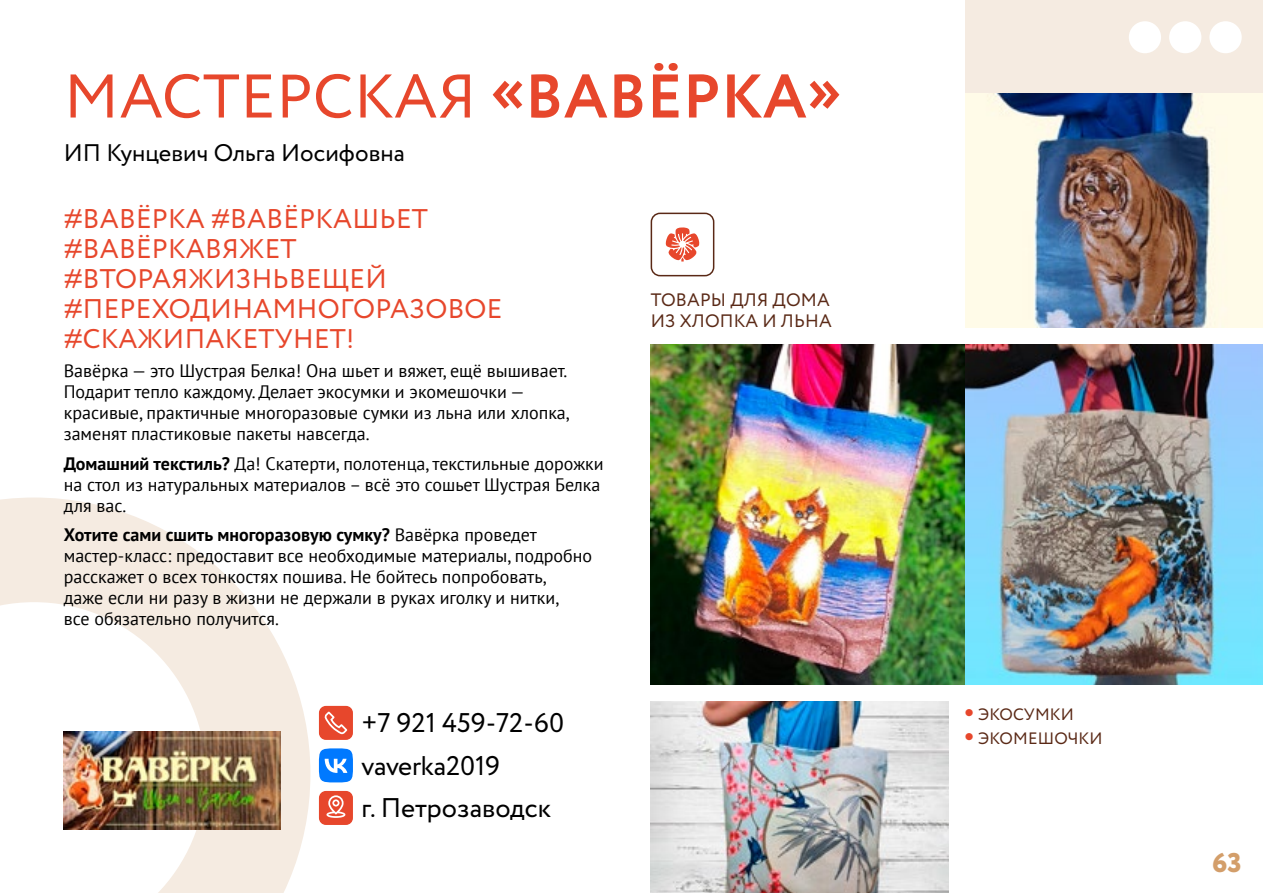
<style>
.page{position:relative;width:1263px;height:893px;background:#fff}
.page>*{position:absolute;margin:0;border:0;box-sizing:border-box;transform-origin:0 0}
.t1{font:61.5px "Circe";letter-spacing:.01em;color:#e7472c}
.t2{font:27px/30px "Circe";letter-spacing:.01em;color:#e7472c}
.t3{font:27px/42.5px "Circe";color:#000}
.t4{font:800 27px "Circe";color:#d39e6a}
.t5{font:24px "Circe";color:#000}
.t6{font:18px/21px "PT Sans";color:#000}
.t7{font:18px/21px "Circe";letter-spacing:.01em;color:#5a2916}
.t8{font:16.5px "Circe";letter-spacing:.01em;color:#5a2916}
.s1{font-weight:700}
.s2{font-weight:800;font-size:24px;color:#e7472c}
</style>
<div class="page">
<div style="left:965px;top:0;width:298px;height:327px;background:#f5ebe1"></div>
<div style="left:1129px;top:21px;width:32px;height:32px;background:#fff;border-radius:50%"></div>
<div style="left:1169px;top:21px;width:32px;height:32px;background:#fff;border-radius:50%"></div>
<div style="left:1209px;top:21px;width:33px;height:32px;background:#fff;border-radius:50%"></div>
<svg style="left:0;top:497px;width:310px;height:396px"></svg>
<svg style="left:319px;top:748px;width:34px;height:34px"></svg>
<img style="left:965px;top:94px;width:298px;height:233px">
<img style="left:651px;top:702px;width:297px;height:191px">
<img style="left:651px;top:344px;width:612px;height:341px">
<img style="left:64px;top:731px;width:217px;height:98px">
<div style="left:651px;top:213px;width:63px;height:63px;border:2px solid #5a2916;border-radius:9px"></div>
<svg style="left:666px;top:227px;width:33px;height:34px"></svg>
<svg style="left:319px;top:791px;width:34px;height:34px"></svg>
<svg style="left:319px;top:706px;width:34px;height:34px"></svg>
<h1 class="t1" style="left:64px;top:56px;width:779px">МАСТЕРСКАЯ <span class="s1">«ВАВЁРКА»</span></h1>
<h3 class="t5" style="left:64px;top:136px;width:343px">ИП Кунцевич Ольга Иосифовна</h3>
<h2 class="t2" style="left:64px;top:204px;width:440px">#ВАВЁРКА #ВАВЁРКАШЬЕТ #ВАВЁРКАВЯЖЕТ #ВТОРАЯЖИЗНЬВЕЩЕЙ #ПЕРЕХОДИНАМНОГОРАЗОВОЕ #СКАЖИПАКЕТУНЕТ!</h2>
<p class="t6" style="left:64px;top:360px;width:508px">Вавёрка — это Шустрая Белка! Она шьет и вяжет, ещё вышивает.<br>Подарит тепло каждому. Делает экосумки и экомешочки — красивые, практичные многоразовые сумки из льна или хлопка, заменят пластиковые пакеты навсегда.</p>
<p class="t6" style="left:64px;top:452px;width:541px"><span class="s1">Домашний текстиль?</span> Да! Скатерти, полотенца, текстильные дорожки на стол из натуральных материалов – всё это сошьет Шустрая Белка для вас.</p>
<p class="t6" style="left:64px;top:524px;width:530px"><span class="s1">Хотите сами сшить многоразовую сумку?</span> Вавёрка проведет мастер-класс: предоставит все необходимые материалы, подробно расскажет о всех тонкостях пошива. Не бойтесь попробовать,<br>даже если ни разу в жизни не держали в руках иголку и нитки,<br>все обязательно получится.</p>
<h2 class="t3" style="left:361px;top:703px;width:204px">+7 921 459-72-60 vaverka2019</h2>
<h2 class="t3" style="left:361px;top:788px;width:191px">г. Петрозаводск</h2>
<p class="t7" style="left:651px;top:290px;width:183px">ТОВАРЫ ДЛЯ ДОМА<br>ИЗ ХЛОПКА И ЛЬНА</p>
<p class="t8" style="left:965px;top:703px;width:110px"><span class="s2">•</span> ЭКОСУМКИ</p>
<p class="t8" style="left:965px;top:728px;width:139px"><span class="s2">•</span> ЭКОМЕШОЧКИ</p>
<h2 class="t4" style="left:1212px;top:844px;width:31px">63</h2>
</div>
